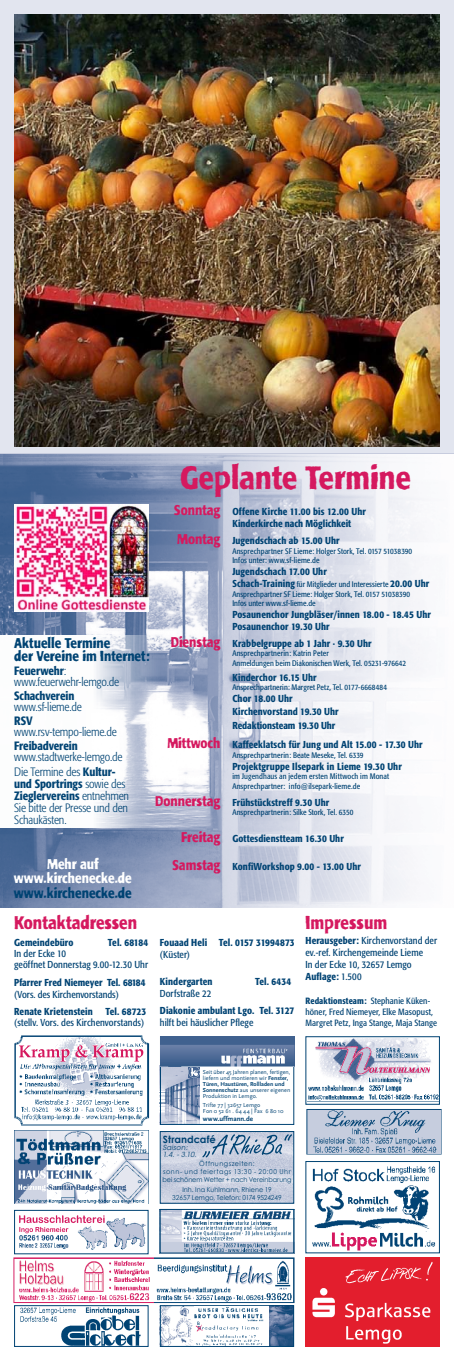
<style>
.page{position:relative;width:454px;height:1361px;background:#fff}
.page>*{position:absolute;margin:0;border:0;box-sizing:border-box;transform-origin:0 0}
.t1{font:500 32px "Formata Cond S";letter-spacing:.005em;color:#d5195f}
.t2{font:500 18px "Formata Cond S";color:#d5195f}
.t3{font:500 14px/13px "Formata Cond S";color:#004373}
.t4{font:500 14px/14px "Formata Cond S";color:#fff;text-align:center}
.t5{font:300 12px/12px "Formata Condensed";letter-spacing:-.015em;color:#004373}
.t6{font:500 12px "Formata Condensed";letter-spacing:-.01em;color:#004373}
.t7{font:500 10px/12px "Formata Condensed";letter-spacing:.01em;color:#004373}
.t8{font:10px/12px "Formata Condensed";letter-spacing:.005em;color:#004373}
.t9{font:700 10px "Century Gothic";color:#004373}
.t10{font:500 10px "Formata Condensed";letter-spacing:-.01em;color:#004373}
.t11{font:9px/10.8px "Formata Condensed";letter-spacing:.01em;color:#004373}
.t12{font:8px/9.6px "Formata Condensed";letter-spacing:.01em;color:#004373}
.t13{font:italic 7px/7px "Avant Garde";letter-spacing:.04em;color:#004373}
.t14{font:700 7px "Scala Sans";color:#004373}
.t15{font:6.8px/8px "Century Gothic";letter-spacing:.05em;color:#004373;text-align:center;scale:.95 1}
.t16{font:6.8px/8px "Century Gothic";letter-spacing:.01em;color:#004373;text-align:center;scale:.95 1}
.t17{font:6px/6px "Scala Sans";letter-spacing:.005em;color:#004373}
.s1{font-family:"Formata Cond S";font-size:14px;color:#d5195f}
.s2{font-weight:500;font-size:10px}
.s3{font-weight:500}
.s4{font-weight:700}
</style>
<div class="page">
<img style="left:162px;top:1307px;width:130px;height:37px">
<img style="left:0;top:454px;width:421px;height:453px">
<div style="left:160px;top:1305px;width:134px;height:41px;border:1px solid #004373"></div>
<img style="left:13px;top:1257px;width:282px;height:46px">
<img style="left:306px;top:1109px;width:136px;height:46px">
<img style="left:20px;top:1307px;width:121px;height:37px">
<div style="left:14px;top:1305px;width:134px;height:41px;border:1px solid #004373"></div>
<img style="left:14px;top:1036px;width:136px;height:90px">
<img style="left:17px;top:1042px;width:129px;height:21px">
<img style="left:19px;top:1215px;width:127px;height:34px">
<div style="left:14px;top:1210px;width:134px;height:44px;border:1px solid #004373"></div>
<div style="left:305px;top:1161px;width:134px;height:92px;border:1px solid #004373"></div>
<img style="left:312px;top:1231px;width:123px;height:20px">
<img style="left:331px;top:1232px;width:46px;height:18px">
<img style="left:312px;top:1166px;width:123px;height:16px">
<img style="left:314px;top:1185px;width:115px;height:43px">
<img style="left:162px;top:1211px;width:130px;height:40px">
<div style="left:160px;top:1209px;width:134px;height:44px;border:1px solid #004373"></div>
<img style="left:308px;top:1038px;width:123px;height:53px">
<img style="left:312px;top:1044px;width:117px;height:32px">
<div style="left:305px;top:1036px;width:134px;height:68px;border:1px solid #004373"></div>
<img style="left:308px;top:1093px;width:130px;height:8px">
<img style="left:162px;top:1133px;width:130px;height:68px">
<div style="left:160px;top:1131px;width:134px;height:72px;border:1px solid #004373"></div>
<svg style="left:202px;top:1134px;width:90px;height:23px"></svg>
<img style="left:305px;top:1258px;width:134px;height:88px">
<img style="left:162px;top:1066px;width:38px;height:56px">
<svg style="left:188px;top:1066px;width:11px;height:11px"></svg>
<img style="left:160px;top:1036px;width:134px;height:30px">
<img style="left:15px;top:1130px;width:133px;height:73px">
<svg style="left:0;top:635px;width:160px;height:193px"></svg>
<img style="left:195px;top:1306px;width:73px;height:39px">
<svg style="left:195px;top:1324px;width:9px;height:8px"></svg>
<img style="left:14px;top:504px;width:134px;height:108px">
<div style="left:0;top:0;width:454px;height:452px;background:#e2e5ef"></div>
<img style="left:14px;top:14px;width:425px;height:432px">
<h1 class="t1" style="left:180px;top:457px;width:232px">Geplante Termine</h1>
<p class="t7" style="left:232px;top:505px;width:135px;text-indent:-58px"><span class="s1">Sonntag</span> Offene Kirche 11.00 bis 12.00 Uhr<br>Kinderkirche nach Möglichkeit</p>
<p class="t7" style="left:177px;top:534px;width:164px"><span class="s1">Montag</span> Jugendschach ab 15.00 Uhr</p>
<p class="t12" style="left:232px;top:546px;width:181px">Ansprechpartner SF Lieme: Holger Stork, Tel. 0157 51038390<br>Infos unter: www.sf-lieme.de</p>
<p class="t7" style="left:232px;top:565px;width:96px">Jugendschach 17.00 Uhr</p>
<p class="t12" style="left:232px;top:579px;width:198px"><span class="s2">Schach-Training</span> für Mitglieder und Interessierte <span class="s2">20.00 Uhr<br></span>Ansprechpartner SF Lieme: Holger Stork, Tel. 0157 51038390<br>Infos unter www.sf-lieme.de</p>
<p class="t7" style="left:232px;top:609px;width:200px">Posaunenchor Jungbläser/innen 18.00 - 18.45 Uhr<br>Posaunenchor 19.30 Uhr</p>
<p class="t7" style="left:171px;top:637px;width:202px"><span class="s1">Dienstag</span> Krabbelgruppe ab 1 Jahr · 9.30 Uhr</p>
<p class="t12" style="left:232px;top:648px;width:175px">Ansprechpartnerin: Katrin Peter<br>Anmeldungen beim Diakonischen Werk, Tel. 05231-976642</p>
<p class="t7" style="left:232px;top:671px;width:86px">Kinderchor 16.15 Uhr</p>
<p class="t12" style="left:232px;top:682px;width:156px">Ansprechpartnerin: Margret Petz, Tel. 0177-6668484</p>
<p class="t7" style="left:232px;top:692px;width:108px;line-height:13px">Chor 18.00 Uhr<br>Kirchenvorstand 19.30 Uhr</p>
<p class="t7" style="left:167px;top:716px;width:257px;line-height:18.8px;text-indent:65px">Redaktionsteam 19.30 Uhr<br><span class="s1">Mittwoch</span> Kaffeeklatsch für Jung und Alt 15.00 - 17.30 Uhr</p>
<p class="t12" style="left:232px;top:750px;width:133px">Ansprechpartnerin: Beate Meseke, Tel. 6339</p>
<p class="t7" style="left:232px;top:760px;width:171px">Projektgruppe Ilsepark in Lieme 19.30 Uhr</p>
<p class="t12" style="left:232px;top:771px;width:158px">im Jugendhaus an jedem ersten Mittwoch im Monat<br>Ansprechpartner: info@ilsepark-lieme.de</p>
<p class="t7" style="left:155px;top:796px;width:176px"><span class="s1">Donnerstag</span> Frühstückstreff 9.30 Uhr</p>
<p class="t12" style="left:232px;top:807px;width:122px">Ansprechpartnerin: Silke Stork, Tel. 6350</p>
<p class="t7" style="left:181px;top:832px;width:164px"><span class="s1">Freitag</span> Gottesdienstteam 16.30 Uhr</p>
<p class="t7" style="left:172px;top:861px;width:190px"><span class="s1">Samstag</span> KonfiWorkshop 9.00 - 13.00 Uhr</p>
<h3 class="t3" style="left:14px;top:637px;width:137px">Aktuelle Termine<br>der Vereine im Internet:</h3>
<p class="t5" style="left:14px;top:665px;width:106px;line-height:11px"><span class="s3">Feuerwehr</span>: www.feuerwehr-lemgo.de</p>
<p class="t6" style="left:14px;top:688px;width:62px">Schachverein</p>
<p class="t5" style="left:14px;top:701px;width:69px">www.sf-lieme.de</p>
<p class="t6" style="left:14px;top:713px;width:20px">RSV</p>
<p class="t5" style="left:14px;top:726px;width:104px">www.rsv-tempo-lieme.de</p>
<p class="t6" style="left:14px;top:738px;width:65px">Freibadverein</p>
<p class="t5" style="left:14px;top:749px;width:110px;line-height:14.8px">www.stadtwerke-lemgo.de<br>Die Termine des <span class="s3">Kultur-</span></p>
<p class="t5" style="left:14px;top:777px;width:116px"><span class="s3">und Sportrings</span> sowie des<br><span class="s3">Zieglervereins</span> entnehmen<br>Sie bitte der Presse und den<br>Schaukästen.</p>
<h3 class="t4" style="left:14px;top:857px;width:119px">Mehr auf www.kirchenecke.de</h3>
<h3 class="t3" style="left:14px;top:886px;width:119px">www.kirchenecke.de</h3>
<h2 class="t2" style="left:14px;top:911px;width:124px">Kontaktadressen</h2>
<p class="t7" style="left:14px;top:937px;width:61px">Gemeindebüro</p>
<p class="t10" style="left:108px;top:937px;width:42px">Tel. 68184</p>
<p class="t8" style="left:14px;top:948px;width:135px;line-height:11px">In der Ecke 10<br>geöffnet Donnerstag 9.00-12.30 Uhr</p>
<p class="t7" style="left:14px;top:976px;width:133px">Pfarrer Fred Niemeyer Tel. 68184</p>
<p class="t8" style="left:14px;top:988px;width:106px">(Vors. des Kirchenvorstands)</p>
<p class="t7" style="left:14px;top:1005px;width:80px">Renate Krietenstein</p>
<p class="t7" style="left:105px;top:1005px;width:42px">Tel. 68723</p>
<p class="t8" style="left:14px;top:1016px;width:131px">(stellv. Vors. des Kirchenvorstands)</p>
<p class="t7" style="left:160px;top:936px;width:136px">Fouaad Heli Tel. 0157 31994873</p>
<p class="t8" style="left:160px;top:948px;width:32px">(Küster)</p>
<p class="t7" style="left:160px;top:976px;width:54px">Kindergarten</p>
<p class="t7" style="left:255px;top:976px;width:38px">Tel. 6434</p>
<p class="t8" style="left:160px;top:987px;width:53px">Dorfstraße 22</p>
<p class="t7" style="left:160px;top:1004px;width:136px">Diakonie ambulant Lgo. Tel. 3127</p>
<p class="t8" style="left:160px;top:1016px;width:95px">hilft bei häuslicher Pflege</p>
<h2 class="t2" style="left:305px;top:911px;width:83px">Impressum</h2>
<p class="t8" style="left:305px;top:934px;width:133px"><span class="s3">Herausgeber:</span> Kirchenvorstand der ev.-ref. Kirchengemeinde Lieme<br>In der Ecke 10, 32657 Lemgo<br><span class="s3">Auflage:</span> 1.500</p>
<p class="t11" style="left:305px;top:995px;width:133px"><span class="s3">Redaktionsteam:</span> Stephanie Küken&shy;höner, Fred Niemeyer, Elke Masopust,<br>Margret Petz, Inga Stange, Maja Stange</p>
<p class="t17" style="left:203px;top:1069px;width:89px">Seit über 45 Jahren planen, fertigen, liefern und montieren wir <span class="s4">Fenster,<br>Türen, Haustüren, Rollladen und<br>Sonnenschutz</span> aus unserer eigenen<br>Produktion in Lemgo.</p>
<p class="t17" style="left:203px;top:1102px;width:82px">Trifte 77 | 32657 Lemgo<br>Fon 0 52 61 . 64 44 | Fax 6 80 10</p>
<p class="t14" style="left:203px;top:1115px;width:52px">www.uffmann.de</p>
<p class="t9" style="left:163px;top:1131px;width:54px">Strandcafé</p>
<p class="t13" style="left:163px;top:1143px;width:35px">Saison:<br>1.4. - 3.10.</p>
<p class="t15" style="left:162px;top:1160px;width:137px">Öffnungszeiten:<br>sonn- und feiertags 13:30 - 20:00 Uhr bei schönem Wetter + nach Vereinbarung</p>
<p class="t16" style="left:172px;top:1185px;width:117px">Inh. Ina Kuhlmann, Rhiene 19<br>32657 Lemgo, Telefon: 0174 9524249</p>
</div>
